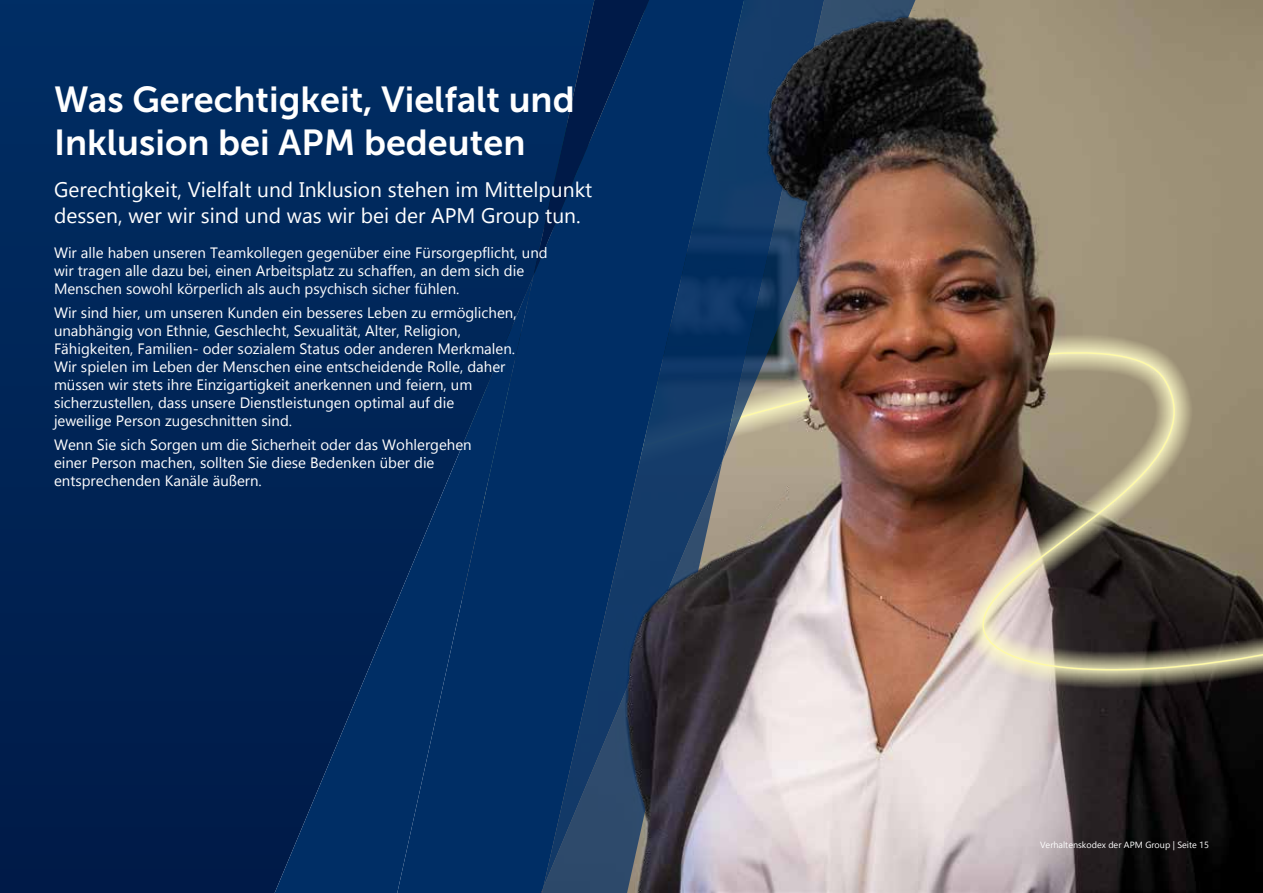
<style>
.page{position:relative;width:1263px;height:893px;background:#fff}
.page>*{position:absolute;margin:0;border:0;box-sizing:border-box;transform-origin:0 0}
.t1{font:36px/43.2px "Museo Sans 700";color:#fff}
.t2{font:21px/25.2px "Gadugi";color:#fff}
.t3{font:15px/18px "Gadugi";color:#fff}
.t4{font:9px "Gadugi";color:#fff}
</style>
<div class="page">
<img style="left:915px;top:0;width:348px;height:893px">
<img style="left:915px;top:277px;width:348px;height:426px">
<svg style="left:0;top:0;width:397px;height:893px;background:#002456"></svg>
<svg style="left:275px;top:276px;width:122px;height:617px;background:#002557"></svg>
<svg style="left:397px;top:0;width:65px;height:893px;background:#002a5f"></svg>
<img style="left:462px;top:0;width:453px;height:893px">
<h1 class="t1" style="left:54px;top:78px;width:522px">Was Gerechtigkeit, Vielfalt und<br>Inklusion bei APM bedeuten</h1>
<h2 class="t2" style="left:54px;top:177px;width:540px">Gerechtigkeit, Vielfalt und Inklusion stehen im Mittelpunkt dessen, wer wir sind und was wir bei der APM Group tun.</h2>
<p class="t3" style="left:54px;top:243px;width:495px">Wir alle haben unseren Teamkollegen gegenüber eine Fürsorgepflicht, und wir tragen alle dazu bei, einen Arbeitsplatz zu schaffen, an dem sich die<br>Menschen sowohl körperlich als auch psychisch sicher fühlen.</p>
<p class="t3" style="left:54px;top:304px;width:464px">Wir sind hier, um unseren Kunden ein besseres Leben zu ermöglichen, unabhängig von Ethnie, Geschlecht, Sexualität, Alter, Religion, Fähigkeiten, Familien- oder sozialem Status oder anderen Merkmalen.<br>Wir spielen im Leben der Menschen eine entscheidende Rolle, daher müssen wir stets ihre Einzigartigkeit anerkennen und feiern, um sicherzustellen, dass unsere Dienstleistungen optimal auf die<br>jeweilige Person zugeschnitten sind.</p>
<p class="t3" style="left:54px;top:436px;width:419px">Wenn Sie sich Sorgen um die Sicherheit oder das Wohlergehen einer Person machen, sollten Sie diese Bedenken über die entsprechenden Kanäle äußern.</p>
<p class="t4" style="left:1040px;top:839px;width:170px">Verhaltenskodex der APM Group | Seite 15</p>
</div>
